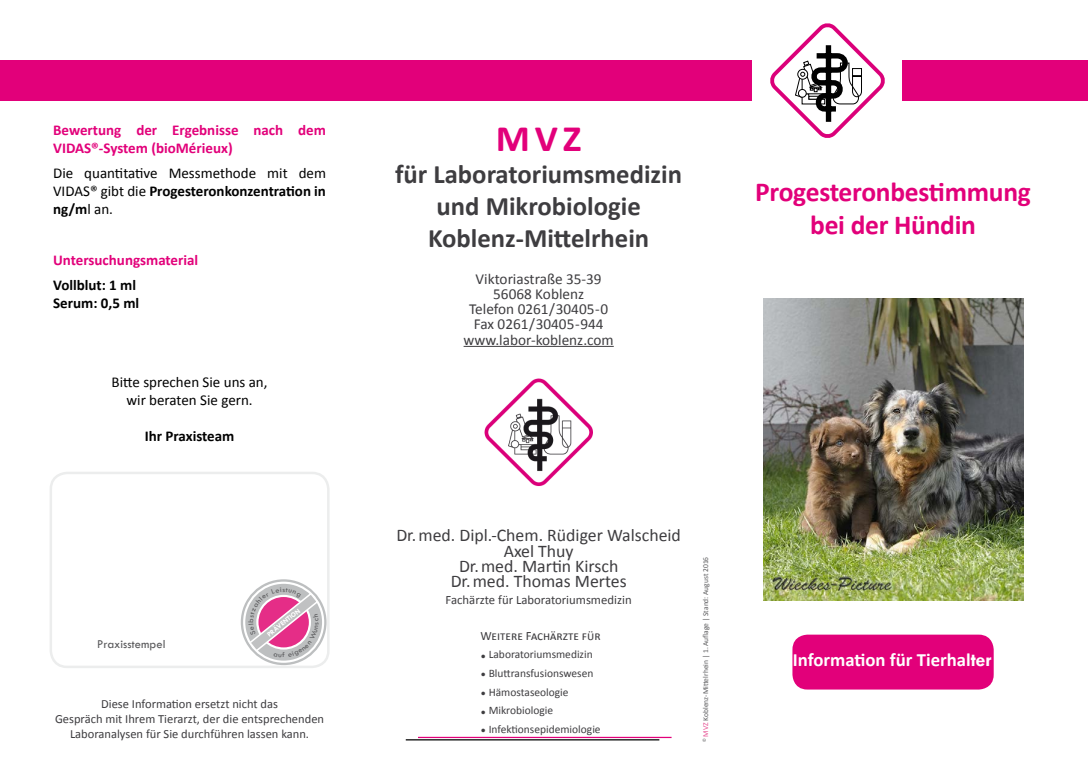
<style>
.page{position:relative;width:1088px;height:780px;background:#fff}
.page>*{position:absolute;margin:0;border:0;box-sizing:border-box;transform-origin:0 0}
.t1{font:700 37.38px "Calibri";color:#e2007a;scale:1.05 1}
.t2{font:700 27.5px/33px "Calibri";letter-spacing:-.01em;color:#e2007a;text-align:center}
.t3{font:700 26.75px/32px "Calibri";color:#3e3d40;text-align:center}
.t4{font:700 18.75px "Calibri";color:#fff}
.t5{font:17.75px/15.2px "Calibri";color:#3e3d40;text-align:center}
.t6{font:15.25px/15.2px "Calibri";color:#3e3d40;text-align:center}
.t7{font:15px/18px "Calibri";color:#000;text-align:justify}
.t8{font:700 15px/18px "Calibri";color:#e2007a}
.t9{font:700 15px/18px "Calibri";color:#000}
.t10{font:12.75px "Calibri";color:#3e3d40}
.t11{font:12.5px/15px "Calibri";color:#3e3d40;text-align:center}
.t12{font:12.5px "Tw Cen";color:#58585a}
.t13{font:11.5px "Calibri";color:#3e3d40}
.t14{font:7.5px "Calibri";color:#58585a}
.t15{font:7.5px "Tw Cen";color:#58585a;scale:1.09 1}
.t16{font:700 7.12px "Tw Cen";color:#fff}
.s1{font-weight:700}
.s2{color:#e75294}
.s3{font-family:"Tw Cen";font-size:20px}
</style>
<div class="page">
<hr style="left:464px;top:346px;width:150px;height:1px;background:#3e3d40">
<img style="left:484px;top:378px;width:109px;height:108px">
<hr style="left:418px;top:736px;width:253px;height:2px;background:#e2007a">
<hr style="left:406px;top:739px;width:253px;height:1px;background:#000">
<div style="left:792px;top:634px;width:202px;height:55px;background:#e2007a;border-radius:15px"></div>
<div style="left:50px;top:471px;width:280px;height:197px;border:2px solid #eceded;border-radius:16px"></div>
<div style="left:241px;top:579px;width:86px;height:86px;border:6px solid #bdbfc0;border-radius:50%"></div>
<div style="left:243px;top:581px;width:81px;height:81px;border:2px solid #fff;border-radius:50%"></div>
<img style="left:763px;top:298px;width:260px;height:302px">
<svg style="left:770px;top:23px;width:115px;height:115px"></svg>
<div style="left:903px;top:60px;width:185px;height:41px;background:#e2007a"></div>
<div style="left:0;top:60px;width:361px;height:41px;background:#e2007a"></div>
<div style="left:361px;top:60px;width:391px;height:41px;background:#e2007a"></div>
<svg style="left:248px;top:587px;width:71px;height:70px;background:#d5a2bc"></svg>
<p class="t8" style="left:53px;top:121px;width:274px">Bewertung der Ergebnisse nach dem<br>VIDAS®-System (bioMérieux)</p>
<p class="t7" style="left:53px;top:164px;width:274px">Die quantitative Messmethode mit dem VIDAS® gibt die <span class="s1">Progesteronkonzentration in ng/m</span>l an.</p>
<p class="t8" style="left:53px;top:250px;width:147px">Untersuchungsmaterial</p>
<p class="t9" style="left:53px;top:275px;width:88px">Vollblut: 1 ml<br>Serum: 0,5 ml</p>
<p class="t7" style="left:112px;top:372px;width:158px;text-align:center">Bitte sprechen Sie uns an, wir beraten Sie gern.</p>
<p class="t9" style="left:145px;top:426px;width:91px">Ihr Praxisteam</p>
<p class="t12" style="left:97px;top:636px;width:70px">Praxisstempel</p>
<p class="t16" style="left:265px;top:631px;width:42px;rotate:-39deg">PRÄVENTION</p>
<p class="t15" style="left:282px;top:650px;width:4px">f</p>
<p class="t11" style="left:55px;top:695px;width:271px">Diese Information ersetzt nicht das<br>Gespräch mit Ihrem Tierarzt, der die entsprechenden<br>Laboranalysen für Sie durchführen lassen kann.</p>
<h1 class="t1" style="left:496px;top:115px;width:83px">MVZ</h1>
<h3 class="t3" style="left:395px;top:157px;width:288px">für Laboratoriumsmedizin und Mikrobiologie<br>Koblenz-Mittelrhein</h3>
<p class="t6" style="left:464px;top:270px;width:152px">Viktoriastraße 35-39<br>56068 Koblenz<br>Telefon 0261/30405 ‑ 0<br>Fax 0261/30405 ‑ 944 www.labor-koblenz.com</p>
<h2 class="t2" style="left:755px;top:174px;width:277px">Progesteronbestimmung bei der Hündin</h2>
<p class="t5" style="left:396px;top:527px;width:286px">Dr.med. Dipl.-Chem. Rüdiger Walscheid<br>Axel Thuy<br>Dr.med. Martin Kirsch<br>Dr.med. Thomas Mertes</p>
<p class="t10" style="left:446px;top:591px;width:187px">Fachärzte für Laboratoriumsmedizin</p>
<p class="t10" style="left:480px;top:627px;width:122px">Weitere Fachärzte für</p>
<p class="t13" style="left:480px;top:647px;width:114px">• Laboratoriumsmedizin</p>
<p class="t13" style="left:480px;top:666px;width:115px">• Bluttransfusionswesen</p>
<p class="t13" style="left:480px;top:684px;width:90px">• Hämostaseologie</p>
<p class="t13" style="left:480px;top:703px;width:74px">• Mikrobiologie</p>
<p class="t13" style="left:480px;top:722px;width:122px">• Infektionsepidemiologie</p>
<p class="t14" style="left:701px;top:741px;width:186px;rotate:-90deg"><sup>©</sup> <span class="s2">MVZ</span> Koblenz-Mittelrhein | 1. Auflage | Stand: August 2016</p>
<p class="t4" style="left:793px;top:648px;width:200px">Information für Tierhal<span class="s3">ter</span></p>
</div>
